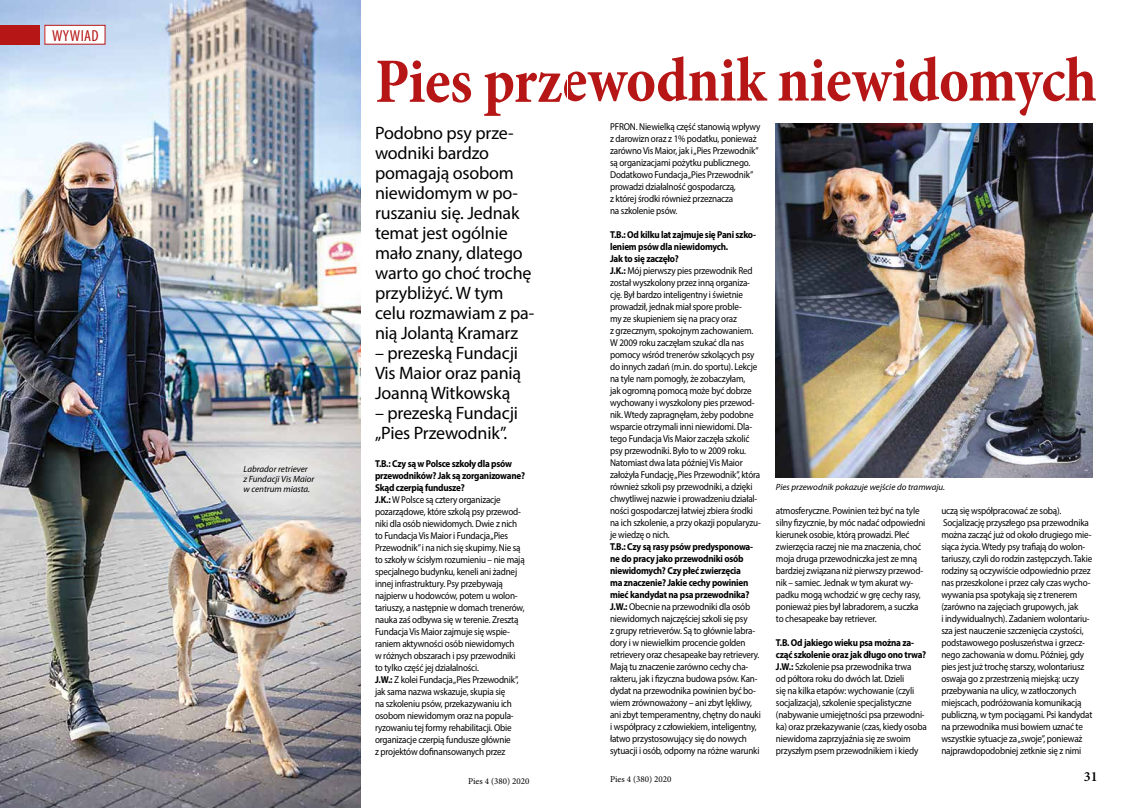
<style>
.page{position:relative;width:1134px;height:808px;background:#fff}
.page>*{position:absolute;margin:0;border:0;box-sizing:border-box;transform-origin:0 0}
.t1{font:700 condensed 64px "Minion Pro";letter-spacing:-.01em;color:#b61615}
.t2{font:18px/20px "Myriad Pro";letter-spacing:-.01em;color:#000}
.t3{font:condensed 16px "Myriad Pro";letter-spacing:.02em;color:#b61615}
.t4{font:600 14px "Minion Pro";color:#000}
.t5{font:10px/12px "Myriad Pro";letter-spacing:-.02em;color:#000;scale:.91 1}
.t6{font:italic 9px/10px "Myriad Pro";color:#000}
.t7{font:9px "Minion Pro";color:#000}
.s1{font-weight:700}
</style>
<div class="page">
<img style="left:776px;top:123px;width:316px;height:355px">
<img style="left:0;top:0;width:361px;height:808px">
<div style="left:0;top:25px;width:40px;height:20px;background:#b61615"></div>
<div style="left:45px;top:25px;width:60px;height:19px;background:#fff"></div>
<div style="left:44px;top:25px;width:62px;height:20px;border:1px solid #b61615"></div>
<img style="left:192px;top:414px;width:169px;height:131px">
<h3 class="t3" style="left:69px;top:26px;width:36px">STAWA</h3>
<h3 class="t3" style="left:52px;top:26px;width:48px">WYWIAD</h3>
<p class="t6" style="left:243px;top:464px;width:73px">Labrador retriever<br>z Fundacji Vis Maior w centrum miasta.</p>
<h1 class="t1" style="left:375px;top:37px;width:724px">Pies przewodnik niewidomych</h1>
<h2 class="t2" style="left:375px;top:123px;width:161px">Podobno psy prze&shy;wodniki bardzo pomagają osobom niewidomym w po&shy;ruszaniu się. Jednak temat jest ogólnie mało znany, dlatego warto go choć trochę przybliżyć. W tym celu rozmawiam z pa&shy;nią Jolantą Kramarz</h2>
<h2 class="t2" style="left:375px;top:343px;width:148px">– prezeską Fundacji<br>Vis Maior oraz panią<br>Joanną Witkowską</h2>
<h2 class="t2" style="left:375px;top:403px;width:145px">– prezeską Fundacji „Pies Przewodnik”.</h2>
<p class="t5" style="left:375px;top:457px;width:166px"><span class="s1">T.B.: Czy są w Polsce szkoły dla psów przewodników? Jak są zorganizowane?<br>Skąd czerpią fundusze?<br>J.K.:</span> W Polsce są cztery organizacje pozarządowe, które szkolą psy przewod&shy;niki dla osób niewidomych. Dwie z nich to Fundacja Vis Maior i Fundacja „Pies Przewodnik” i na nich się skupimy. Nie są to szkoły w ścisłym rozumieniu – nie mają specjalnego budynku, keneli ani żadnej innej infrastruktury. Psy przebywają najpierw u hodowców, potem u wolon&shy;tariuszy, a następnie w domach trenerów, nauka zaś odbywa się w terenie. Zresztą Fundacja Vis Maior zajmuje się wspie&shy;raniem aktywności osób niewidomych<br>w różnych obszarach i psy przewodniki to tylko część jej działalności.<br><span class="s1">J.W.:</span> Z kolei Fundacja „Pies Przewodnik”, jak sama nazwa wskazuje, skupia się<br>na szkoleniu psów, przekazywaniu ich osobom niewidomym oraz na popula&shy;ryzowaniu tej formy rehabilitacji. Obie organizacje czerpią fundusze głównie<br>z projektów dofinansowanych przez</p>
<p class="t5" style="left:610px;top:120px;width:167px">PFRON. Niewielką część stanowią wpływy z darowizn oraz z 1% podatku, ponieważ zarówno Vis Maior, jak i „Pies Przewodnik” są organizacjami pożytku publicznego.<br>Dodatkowo Fundacja „Pies Przewodnik” prowadzi działalność gospodarczą,<br>z której środki również przeznacza<br>na szkolenie psów.</p>
<p class="t5" style="left:610px;top:228px;width:167px"><span class="s1">T.B.: Od kilku lat zajmuje się Pani szko&shy;leniem psów dla niewidomych.<br>Jak to się zaczęło?<br>J.K.:</span> Mój pierwszy pies przewodnik Red został wyszkolony przez inną organiza&shy;cję. Był bardzo inteligentny i świetnie prowadził, jednak miał spore proble-<br>my ze skupieniem się na pracy oraz<br>z grzecznym, spokojnym zachowaniem.<br>W 2009 roku zaczęłam szukać dla nas pomocy wśród trenerów szkolących psy do innych zadań (m.in. do sportu). Lekcje na tyle nam pomogły, że zobaczyłam,<br>jak ogromną pomocą może być dobrze wychowany i wyszkolony pies przewod&shy;nik. Wtedy zapragnęłam, żeby podobne wsparcie otrzymali inni niewidomi. Dla&shy;tego Fundacja Vis Maior zaczęła szkolić psy przewodniki. Było to w 2009 roku.<br>Natomiast dwa lata później Vis Maior założyła Fundację „Pies Przewodnik”, która również szkoli psy przewodniki, a dzięki chwytliwej nazwie i prowadzeniu działal&shy;ności gospodarczej łatwiej zbiera środki na ich szkolenie, a przy okazji popularyzu&shy;je wiedzę o nich.</p>
<p class="t5" style="left:610px;top:540px;width:167px"><span class="s1">T.B.: Czy są rasy psów predysponowa&shy;ne do pracy jako przewodniki osób niewidomych? Czy płeć zwierzęcia<br>ma znaczenie? Jakie cechy powinien mieć kandydat na psa przewodnika?<br>J.W.:</span> Obecnie na przewodniki dla osób niewidomych najczęściej szkoli się psy<br>z grupy retrieverów. Są to głównie labra&shy;dory i w niewielkim procencie golden retrievery oraz chesapeake bay retrievery.<br>Mają tu znaczenie zarówno cechy cha&shy;rakteru, jak i fizyczna budowa psów. Kan&shy;dydat na przewodnika powinien być bo&shy;wiem zrównoważony – ani zbyt lękliwy, ani zbyt temperamentny, chętny do nauki i współpracy z człowiekiem, inteligentny, łatwo przystosowujący się do nowych sytuacji i osób, odporny na różne warunki</p>
<p class="t6" style="left:776px;top:481px;width:171px">Pies przewodnik pokazuje wejście do tramwaju.</p>
<p class="t5" style="left:776px;top:504px;width:166px">atmosferyczne. Powinien też być na tyle silny fizycznie, by móc nadać odpowiedni kierunek osobie, którą prowadzi. Płeć zwierzęcia raczej nie ma znaczenia, choć moja druga przewodniczka jest ze mną bardziej związana niż pierwszy przewod&shy;nik – samiec. Jednak w tym akurat wy&shy;padku mogą wchodzić w grę cechy rasy, ponieważ pies był labradorem, a suczka to chesapeake bay retriever.</p>
<p class="t5" style="left:776px;top:636px;width:167px"><span class="s1">T.B. Od jakiego wieku psa można za&shy;cząć szkolenie oraz jak długo ono trwa?<br>J.W.:</span> Szkolenie psa przewodnika trwa<br>od półtora roku do dwóch lat. Dzieli<br>się na kilka etapów: wychowanie (czyli socjalizacja), szkolenie specjalistyczne (nabywanie umiejętności psa przewodni&shy;ka) oraz przekazywanie (czas, kiedy osoba niewidoma zaprzyjaźnia się ze swoim przyszłym psem przewodnikiem i kiedy</p>
<p class="t5" style="left:941px;top:504px;width:167px">uczą się współpracować ze sobą).<br>Socjalizację przyszłego psa przewodnika można zacząć już od około drugiego mie&shy;siąca życia. Wtedy psy trafiają do wolon&shy;tariuszy, czyli do rodzin zastępczych. Takie rodziny są oczywiście odpowiednio przez nas przeszkolone i przez cały czas wycho&shy;wywania psa spotykają się z trenerem (zarówno na zajęciach grupowych, jak<br>i indywidualnych). Zadaniem wolontariu&shy;sza jest nauczenie szczenięcia czystości, podstawowego posłuszeństwa i grzecz&shy;nego zachowania w domu. Później, gdy pies jest już trochę starszy, wolontariusz oswaja go z przestrzenią miejską: uczy przebywania na ulicy, w zatłoczonych miejscach, podróżowania komunikacją publiczną, w tym pociągami. Psi kandydat na przewodnika musi bowiem uznać te wszystkie sytuacje za „swoje”, ponieważ najprawdopodobniej zetknie się z nimi</p>
<p class="t7" style="left:468px;top:775px;width:63px">Pies 4 (380) 2020</p>
<p class="t7" style="left:610px;top:773px;width:63px">Pies 4 (380) 2020</p>
<h3 class="t4" style="left:1084px;top:767px;width:15px">31</h3>
</div>
